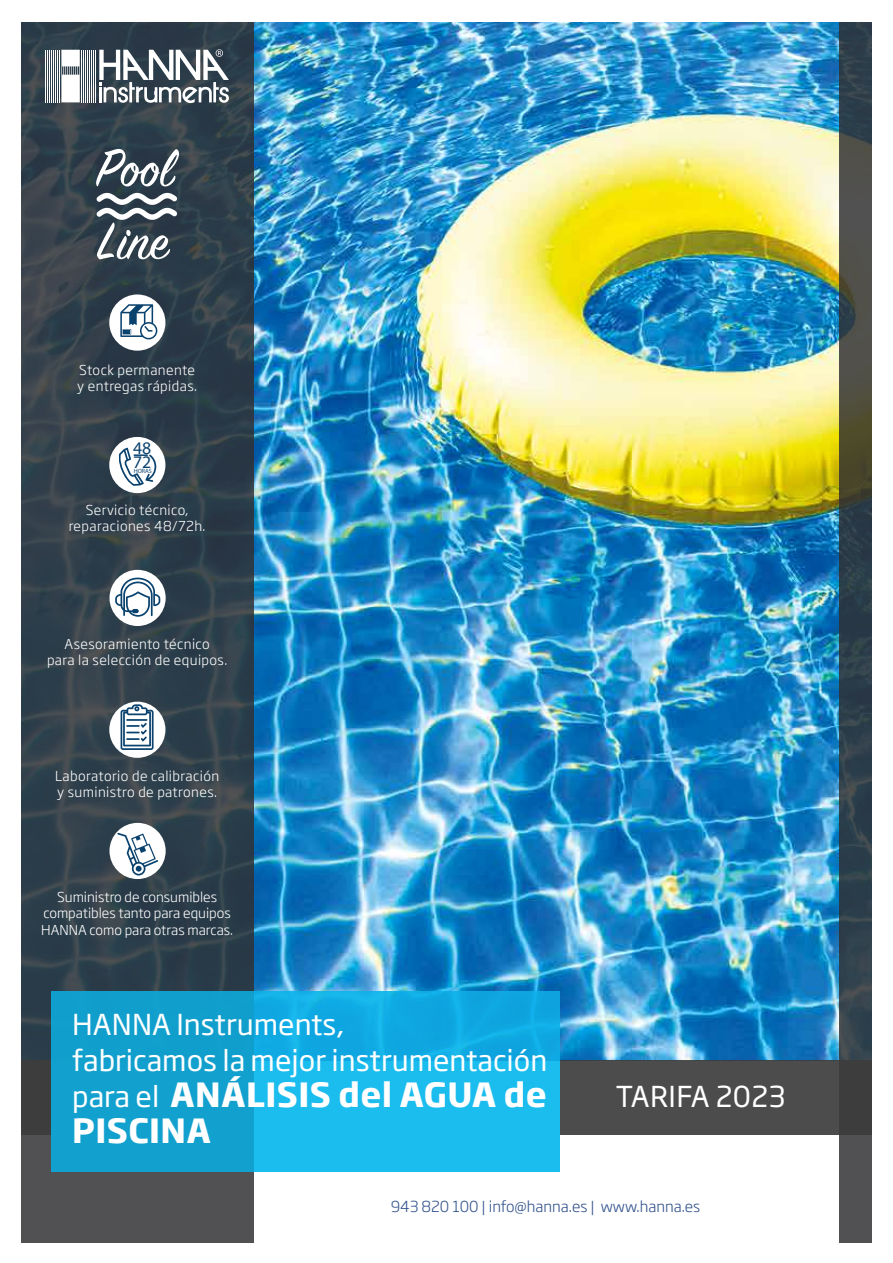
<style>
.page{position:relative;width:893px;height:1263px;background:#fff}
.page>*{position:absolute;margin:0;border:0;box-sizing:border-box;transform-origin:0 0}
.t1{font:700 33px/36px "Soho Gothic Pro";letter-spacing:.01em;color:#fff}
.t2{font:28.5px/36px "Soho Gothic Pro";color:#fff}
.t3{font:17.7px/14.2px "Myriad Pro";color:#0a426e}
.t4{font:300 15px "Soho Gothic Pro";color:#32538d}
.t5{font:300 13.5px/16.5px "Soho Gothic Pro";letter-spacing:.03em;color:#fff}
.t6{font:300 13.5px/16.5px "Soho Gothic Pro";color:#fff;text-align:center}
.t7{font:6.15px "Myriad Pro";color:#0a426e}
.s1{font-weight:400;font-size:28.5px}
</style>
<div class="page">
<img style="left:253px;top:22px;width:586px;height:1038px">
<svg style="left:21px;top:22px;width:232px;height:1221px;background:#33414b"></svg>
<svg style="left:839px;top:22px;width:33px;height:1221px;background:#3b4548"></svg>
<svg style="left:51px;top:991px;width:509px;height:181px;background:#14acde"></svg>
<div style="left:560px;top:1060px;width:312px;height:74px;background:linear-gradient(to right,#4f4f4e,#464647)"></div>
<div style="left:21px;top:1060px;width:30px;height:74px;background:#3d3d3e"></div>
<hr style="left:95px;top:50px;width:1px;height:52px;background:#fff">
<hr style="left:93px;top:50px;width:1px;height:52px;background:#fff">
<hr style="left:91px;top:50px;width:1px;height:52px;background:#fff">
<hr style="left:89px;top:50px;width:1px;height:52px;background:#fff">
<hr style="left:87px;top:50px;width:1px;height:52px;background:#fff">
<hr style="left:85px;top:50px;width:1px;height:52px;background:#fff">
<hr style="left:83px;top:50px;width:1px;height:52px;background:#fff">
<hr style="left:81px;top:50px;width:1px;height:52px;background:#fff">
<hr style="left:59px;top:50px;width:1px;height:52px;background:#fff">
<hr style="left:57px;top:50px;width:1px;height:52px;background:#fff">
<hr style="left:55px;top:50px;width:1px;height:52px;background:#fff">
<hr style="left:53px;top:50px;width:1px;height:52px;background:#fff">
<hr style="left:52px;top:50px;width:1px;height:52px;background:#fff">
<hr style="left:50px;top:50px;width:1px;height:52px;background:#fff">
<hr style="left:48px;top:50px;width:1px;height:52px;background:#fff">
<hr style="left:46px;top:50px;width:1px;height:52px;background:#fff">
<svg style="left:61px;top:50px;width:19px;height:52px"></svg>
<svg style="left:99px;top:49px;width:130px;height:54px"></svg>
<div style="left:109px;top:823px;width:57px;height:56px;background:#fff;border-radius:50%"></div>
<svg style="left:117px;top:833px;width:41px;height:42px"></svg>
<div style="left:109px;top:570px;width:57px;height:56px;background:#fff;border-radius:50%"></div>
<svg style="left:115px;top:578px;width:45px;height:39px"></svg>
<div style="left:109px;top:294px;width:56px;height:57px;background:#fff;border-radius:50%"></div>
<svg style="left:120px;top:304px;width:37px;height:35px"></svg>
<div style="left:109px;top:437px;width:56px;height:56px;background:#fff;border-radius:50%"></div>
<svg style="left:117px;top:448px;width:39px;height:38px"></svg>
<div style="left:109px;top:702px;width:56px;height:56px;background:#fff;border-radius:50%"></div>
<svg style="left:121px;top:704px;width:33px;height:46px"></svg>
<svg style="left:96px;top:149px;width:83px;height:38px"></svg>
<svg style="left:96px;top:193px;width:81px;height:66px"></svg>
<p class="t5" style="left:77px;top:360px;width:121px">Stock permanente y entregas rápidas.</p>
<h3 class="t3" style="left:133px;top:440px;width:20px">48<br>72</h3>
<p class="t7" style="left:134px;top:467px;width:20px">HORAS</p>
<p class="t5" style="left:69px;top:501px;width:138px;text-align:center">Servicio técnico, reparaciones 48/72h.</p>
<p class="t5" style="left:47px;top:635px;width:182px;text-align:center">Asesoramiento técnico<br>para la selección de equipos.</p>
<p class="t5" style="left:55px;top:766px;width:166px">Laboratorio de calibración y suministro de patrones.</p>
<p class="t6" style="left:41px;top:888px;width:193px">Suministro de consumibles compatibles tanto para equipos<br>HANNA como para otras marcas.</p>
<h2 class="t2" style="left:72px;top:1005px;width:477px">HANNA Instruments,<br>fabricamos la mejor instrumentación</h2>
<h1 class="t1" style="left:72px;top:1075px;width:476px"><span class="s1">para el</span> ANÁLISIS del AGUA de<br>PISCINA</h1>
<h2 class="t2" style="left:616px;top:1076px;width:171px">TARIFA 2023</h2>
<p class="t4" style="left:391px;top:1195px;width:311px">943 820 100 | info@hanna.es | www.hanna.es</p>
</div>
